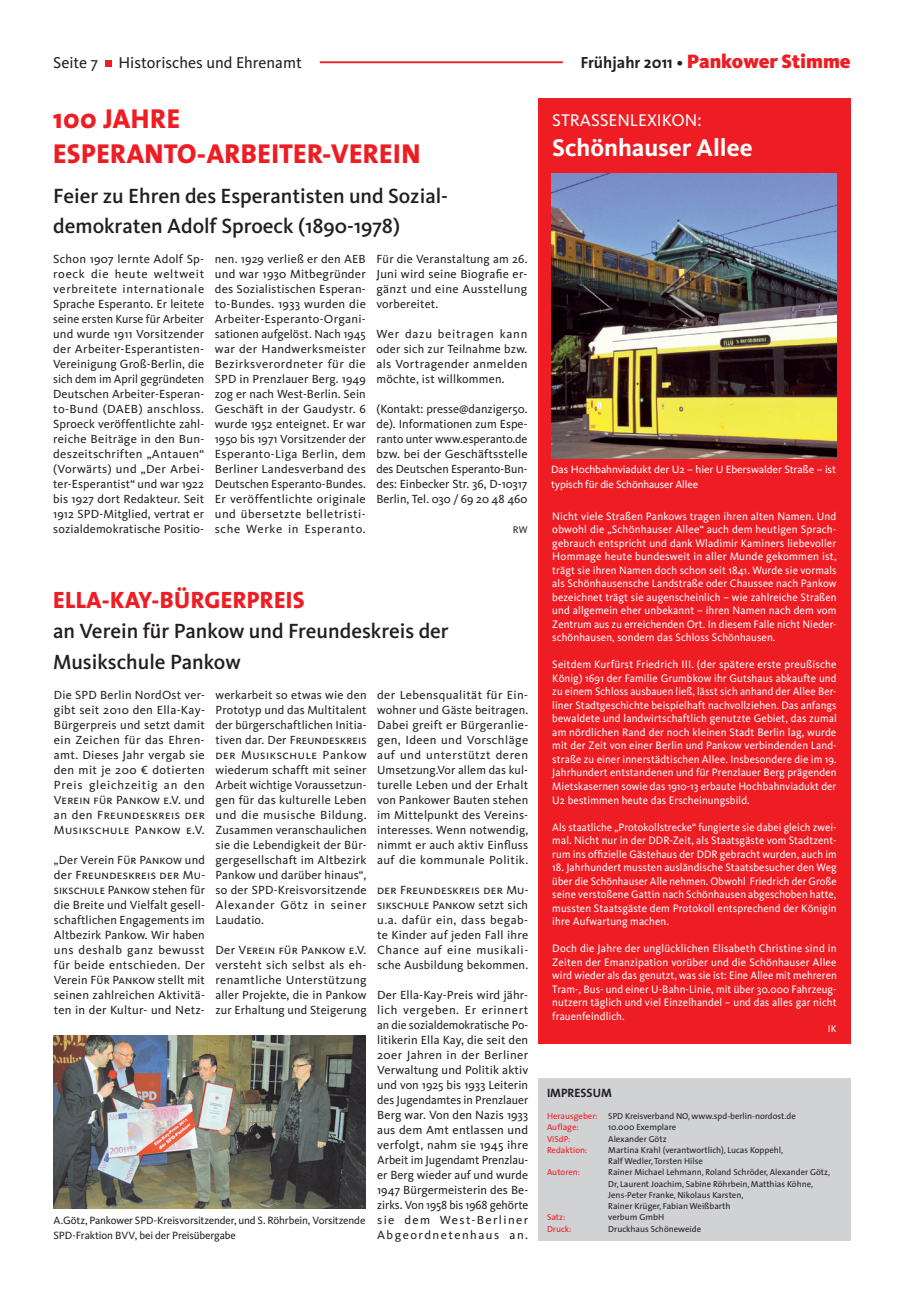
<style>
.page{position:relative;width:904px;height:1294px;background:#fff}
.page>*{position:absolute;margin:0;border:0;box-sizing:border-box;transform-origin:0 0}
.t1{font:800 27.5px/35px "The Sans";letter-spacing:.015em;color:#ee1d23}
.t2{font:700 25px "Kievit";color:#fff}
.t3{font:800 23.75px "The Sans";letter-spacing:.015em;color:#ee1d23}
.t4{font:500 21.25px/30px "Kievit";color:#231f20}
.t5{font:900 20px "Kievit";color:#ee1d23}
.t6{font:17.5px "Kievit";color:#fff}
.t7{font:16.25px "Kievit";color:#231f20}
.t8{font:12.25px/15px "Kievit";letter-spacing:.015em;color:#231f20;text-align:justify}
.t9{font:12.25px/15px "Kievit Book SC";letter-spacing:.02em;color:#231f20}
.t10{font:700 12.25px "The Sans";color:#231f20}
.t11{font:11.25px/13.5px "Kievit";letter-spacing:.01em;color:#fff;text-align:justify}
.t12{font:11.25px/13.5px "Kievit";letter-spacing:.01em;color:#fff;text-align:justify;scale:.95 1}
.t13{font:11.25px/13.5px "Kievit";letter-spacing:.01em;color:#fff;text-align:justify;scale:.94 1}
.t14{font:11px/15px "Kievit";letter-spacing:-.015em;color:#231f20}
.t15{font:11px/15px "Kievit";letter-spacing:-.01em;color:#fff}
.t16{font:10px "Kievit";color:#231f20}
.t17{font:10px "Kievit";color:#fff}
.t18{font:8.75px/11.2px "The Sans";color:#231f20}
.t19{font:8.75px "The Sans";color:#ee1d23}
.s1{font-family:"The Sans";font-weight:700;font-size:16.25px;color:#231f20}
.s2{font-family:"Kievit"}
.s3{font-family:"Kievit Book SC"}
.s4{color:#ee1d23}
</style>
<div class="page">
<hr style="left:320px;top:61px;width:243px;height:2px;background:#ee1d23">
<svg style="left:105px;top:60px;width:6px;height:6px"></svg>
<div style="left:538px;top:98px;width:312px;height:945px;background:#ee1d23"></div>
<img style="left:551px;top:173px;width:285px;height:285px">
<img style="left:53px;top:1035px;width:313px;height:173px">
<div style="left:538px;top:1078px;width:312px;height:162px;background:#d1d2d4"></div>
<h3 class="t7" style="left:53px;top:54px;width:47px">Seite 7</h3>
<h3 class="t7" style="left:119px;top:53px;width:185px">Historisches und Ehrenamt</h3>
<h3 class="t5" style="left:580px;top:49px;width:271px"><span class="s1">Frühjahr 2011 •</span> Pankower Stimme</h3>
<h1 class="t1" style="left:53px;top:101px;width:369px">100 JAHRE<br>ESPERANTO-ARBEITER-VEREIN</h1>
<h3 class="t4" style="left:53px;top:181px;width:396px">Feier zu Ehren des Esperantisten und Sozial&shy;demokraten Adolf Sproeck (1890-1978)</h3>
<p class="t8" style="left:53px;top:252px;width:153px">Schon 1907 lernte Adolf Sp&shy;roeck die heute weltweit verbreitete internationale Sprache Esperanto. Er leitete seine ersten Kurse für Arbeiter und wurde 1911 Vorsitzender der Arbeiter-Esperantisten-Vereinigung Groß-Berlin, die sich dem im April gegründeten Deutschen Arbeiter-Esperan&shy;to-Bund (DAEB) anschloss.<br>Sproeck veröffentlichte zahl&shy;reiche Beiträge in den Bun&shy;deszeitschriften „Antauen“ (Vorwärts) und „Der Arbei&shy;ter-Esperantist“ und war 1922 bis 1927 dort Redakteur. Seit 1912 SPD-Mitglied, vertrat er sozialdemokratische Positio-</p>
<p class="t8" style="left:215px;top:252px;width:153px">nen. 1929 verließ er den AEB und war 1930 Mitbegründer des Sozialistischen Esperan&shy;to-Bundes. 1933 wurden die Arbeiter-Esperanto-Organi&shy;sationen aufgelöst. Nach 1945 war der Handwerksmeister Bezirksverordneter für die SPD in Prenzlauer Berg. 1949 zog er nach West-Berlin. Sein Geschäft in der Gaudystr. 6 wurde 1952 enteignet. Er war 1950 bis 1971 Vorsitzender der Esperanto-Liga Berlin, dem Berliner Landesverband des Deutschen Esperanto-Bundes.<br>Er veröffentlichte originale und übersetzte belletristi&shy;sche Werke in Esperanto.</p>
<p class="t8" style="left:376px;top:252px;width:152px">Für die Veranstaltung am 26.<br>Juni wird seine Biografie er&shy;gänzt und eine Ausstellung vorbereitet.</p>
<p class="t8" style="left:376px;top:327px;width:152px">Wer dazu beitragen kann oder sich zur Teilnahme bzw. als Vortragender anmelden möchte, ist willkommen.</p>
<p class="t8" style="left:376px;top:402px;width:153px">(Kontakt: presse@danziger50. de). Informationen zum Espe&shy;ranto unter www.esperanto.de bzw. bei der Geschäftsstelle des Deutschen Esperanto-Bun&shy;des: Einbecker Str. 36, D-10317<br>Berlin, Tel. 030 / 69 20 48 460</p>
<p class="t16" style="left:513px;top:524px;width:16px">RW</p>
<h3 class="t3" style="left:53px;top:580px;width:253px">ELLA-KAY-BÜRGERPREIS</h3>
<h3 class="t4" style="left:53px;top:616px;width:397px">an Verein für Pankow und Freundeskreis der<br>Musikschule Pankow</h3>
<p class="t8" style="left:54px;top:687px;width:153px">Die SPD Berlin NordOst ver&shy;gibt seit 2010 den Ella-Kay-Bürgerpreis und setzt damit ein Zeichen für das Ehren&shy;amt. Dieses Jahr vergab sie den mit je 200 € dotierten Preis gleichzeitig an den</p>
<p class="t9" style="left:54px;top:791px;width:152px;text-align:justify">Verein für Pankow e.V. <span class="s2">und an den</span> Freundeskreis der Musikschule Pankow e.V.</p>
<p class="t8" style="left:54px;top:852px;width:152px">„Der Verein <span class="s3">Für Pankow</span> und</p>
<p class="t9" style="left:54px;top:866px;width:153px"><span class="s2">der</span> Freundeskreis der Mu&shy;sikschule Pankow <span class="s2">stehen für</span></p>
<p class="t8" style="left:54px;top:897px;width:153px">die Breite und Vielfalt gesell&shy;schaftlichen Engagements im Altbezirk Pankow. Wir haben uns deshalb ganz bewusst für beide entschieden. Der Verein <span class="s3">Für Pankow</span> stellt mit seinen zahlreichen Aktivitä&shy;ten in der Kultur- und Netz-</p>
<p class="t8" style="left:215px;top:687px;width:153px">werkarbeit so etwas wie den Prototyp und das Multitalent der bürgerschaftlichen Initia-</p>
<p class="t9" style="left:215px;top:731px;width:152px"><span class="s2">tiven dar. Der</span> Freundeskreis der Musikschule <span class="s2">Pankow</span></p>
<p class="t8" style="left:215px;top:762px;width:153px">wiederum schafft mit seiner Arbeit wichtige Voraussetzun&shy;gen für das kulturelle Leben und die musische Bildung.<br>Zusammen veranschaulichen sie die Lebendigkeit der Bür&shy;gergesellschaft im Altbezirk Pankow und darüber hinaus“, so der SPD-Kreisvorsitzende Alexander Götz in seiner Laudatio.</p>
<p class="t9" style="left:215px;top:941px;width:152px"><span class="s2">Der</span> Verein für Pankow e.V.</p>
<p class="t8" style="left:215px;top:957px;width:153px">versteht sich selbst als eh&shy;renamtliche Unterstützung aller Projekte, die in Pankow zur Erhaltung und Steigerung</p>
<p class="t14" style="left:54px;top:1212px;width:313px">A.Götz, Pankower SPD-Kreisvorsitzender, und S. Röhrbein, Vorsitzende<br>SPD-Fraktion BVV, bei der Preisübergabe</p>
<p class="t8" style="left:377px;top:687px;width:153px">der Lebensqualität für Ein&shy;wohner und Gäste beitragen.<br>Dabei greift er Bürgeranlie&shy;gen, Ideen und Vorschläge auf und unterstützt deren Umsetzung.Vor allem das kul&shy;turelle Leben und der Erhalt von Pankower Bauten stehen im Mittelpunkt des Vereins&shy;interesses. Wenn notwendig, nimmt er auch aktiv Einfluss auf die kommunale Politik.</p>
<p class="t9" style="left:377px;top:881px;width:153px">der Freundeskreis der Mu&shy;sikschule Pankow <span class="s2">setzt sich</span></p>
<p class="t8" style="left:377px;top:912px;width:153px">u.a. dafür ein, dass begab&shy;te Kinder auf jeden Fall ihre Chance auf eine musikali&shy;sche Ausbildung bekommen.</p>
<p class="t8" style="left:377px;top:987px;width:153px">Der Ella-Kay-Preis wird jähr&shy;lich vergeben. Er erinnert an die sozialdemokratische Po&shy;litikerin Ella Kay, die seit den 20er Jahren in der Berliner Verwaltung und Politik aktiv und von 1925 bis 1933 Leiterin des Jugendamtes in Prenzlauer Berg war. Von den Nazis 1933 aus dem Amt entlassen und verfolgt, nahm sie 1945 ihre Arbeit im Jugendamt Prenzlau&shy;er Berg wieder auf und wurde 1947 Bürgermeisterin des Be&shy;zirks. Von 1958 bis 1968 gehörte sie dem West-Berliner Abgeordnetenhaus an.</p>
<h3 class="t6" style="left:552px;top:110px;width:151px">STRASSENLEXIKON:</h3>
<h2 class="t2" style="left:552px;top:132px;width:202px">Schönhauser Allee</h2>
<p class="t15" style="left:551px;top:462px;width:286px">Das Hochbahnviadukt der U2 – hier U Eberswalder Straße – ist typisch für die Schönhauser Allee</p>
<p class="t11" style="left:552px;top:509px;width:286px">Nicht viele Straßen Pankows tragen ihren alten Namen. Und obwohl die „Schönhauser Allee“ auch dem heutigen Sprach&shy;gebrauch entspricht und dank Wladimir Kaminers liebevoller Hommage heute bundesweit in aller Munde gekommen ist, trägt sie ihren Namen doch schon seit 1841. Wurde sie vormals als Schönhausensche Landstraße oder Chaussee nach Pankow bezeichnet trägt sie augenscheinlich – wie zahlreiche Straßen und allgemein eher unbekannt – ihren Namen nach dem vom Zentrum aus zu erreichenden Ort. In diesem Falle nicht Nieder&shy;schönhausen, sondern das Schloss Schönhausen.</p>
<p class="t11" style="left:552px;top:658px;width:286px">Seitdem Kurfürst Friedrich III. (der spätere erste preußische König) 1691 der Familie Grumbkow ihr Gutshaus abkaufte und zu einem Schloss ausbauen ließ, lässt sich anhand der Allee Ber&shy;liner Stadtgeschichte beispielhaft nachvollziehen. Das anfangs bewaldete und landwirtschaftlich genutzte Gebiet, das zumal am nördlichen Rand der noch kleinen Stadt Berlin lag, wurde mit der Zeit von einer Berlin und Pankow verbindenden Land&shy;straße zu einer innerstädtischen Allee. Insbesondere die im 19.<br>Jahrhundert entstandenen und für Prenzlauer Berg prägenden Mietskasernen sowie das 1910-13 erbaute Hochbahnviadukt der U2 bestimmen heute das Erscheinungsbild.</p>
<p class="t13" style="left:552px;top:820px;width:304px">Als staatliche „Protokollstrecke“ fungierte sie dabei gleich zwei&shy;mal. Nicht nur in der DDR-Zeit, als Staatsgäste vom Stadtzent&shy;rum ins offizielle Gästehaus der DDR gebracht wurden, auch im</p>
<p class="t12" style="left:552px;top:860px;width:301px">18. Jahrhundert mussten ausländische Staatsbesucher den Weg über die Schönhauser Alle nehmen. Obwohl Friedrich der Große seine verstoßene Gattin nach Schönhausen abgeschoben hatte, mussten Staatsgäste dem Protokoll entsprechend der Königin ihre Aufwartung machen.</p>
<p class="t11" style="left:552px;top:941px;width:286px">Doch die Jahre der unglücklichen Elisabeth Christine sind in Zeiten der Emanzipation vorüber und die Schönhauser Allee wird wieder als das genutzt, was sie ist: Eine Allee mit mehreren Tram-, Bus- und einer U-Bahn-Linie, mit über 30.000 Fahrzeug&shy;nutzern täglich und viel Einzelhandel – und das alles gar nicht frauenfeindlich.</p>
<p class="t17" style="left:828px;top:1023px;width:10px">IK</p>
<p class="t10" style="left:547px;top:1082px;width:66px">IMPRESSUM</p>
<p class="t18" style="left:547px;top:1110px;width:250px"><span class="s4">Herausgeber:</span> SPD Kreisverband NO, www.spd-berlin-nordost.de<br><span class="s4">Auflage:</span></p>
<p class="t18" style="left:608px;top:1121px;width:69px">10.000 Exemplare</p>
<p class="t19" style="left:547px;top:1131px;width:25px">ViSdP:</p>
<p class="t18" style="left:608px;top:1132px;width:60px">Alexander Götz</p>
<p class="t19" style="left:547px;top:1142px;width:42px">Redaktion:</p>
<p class="t18" style="left:608px;top:1143px;width:176px">Martina Krahl (verantwortlich), Lucas Koppehl,<br>Ralf Wedler, Torsten Hilse</p>
<p class="t19" style="left:547px;top:1165px;width:35px">Autoren:</p>
<p class="t18" style="left:608px;top:1166px;width:223px">Rainer Michael Lehmann, Roland Schröder, Alexander Götz, Dr, Laurent Joachim, Sabine Röhrbein, Matthias Köhne, Jens-Peter Franke, Nikolaus Karsten,<br>Rainer Krüger, Fabian Weißbarth</p>
<p class="t19" style="left:547px;top:1210px;width:20px">Satz:</p>
<p class="t18" style="left:608px;top:1211px;width:57px">verbum GmbH</p>
<p class="t19" style="left:547px;top:1221px;width:26px">Druck:</p>
<p class="t18" style="left:608px;top:1222px;width:94px">Druckhaus Schöneweide</p>
</div>
